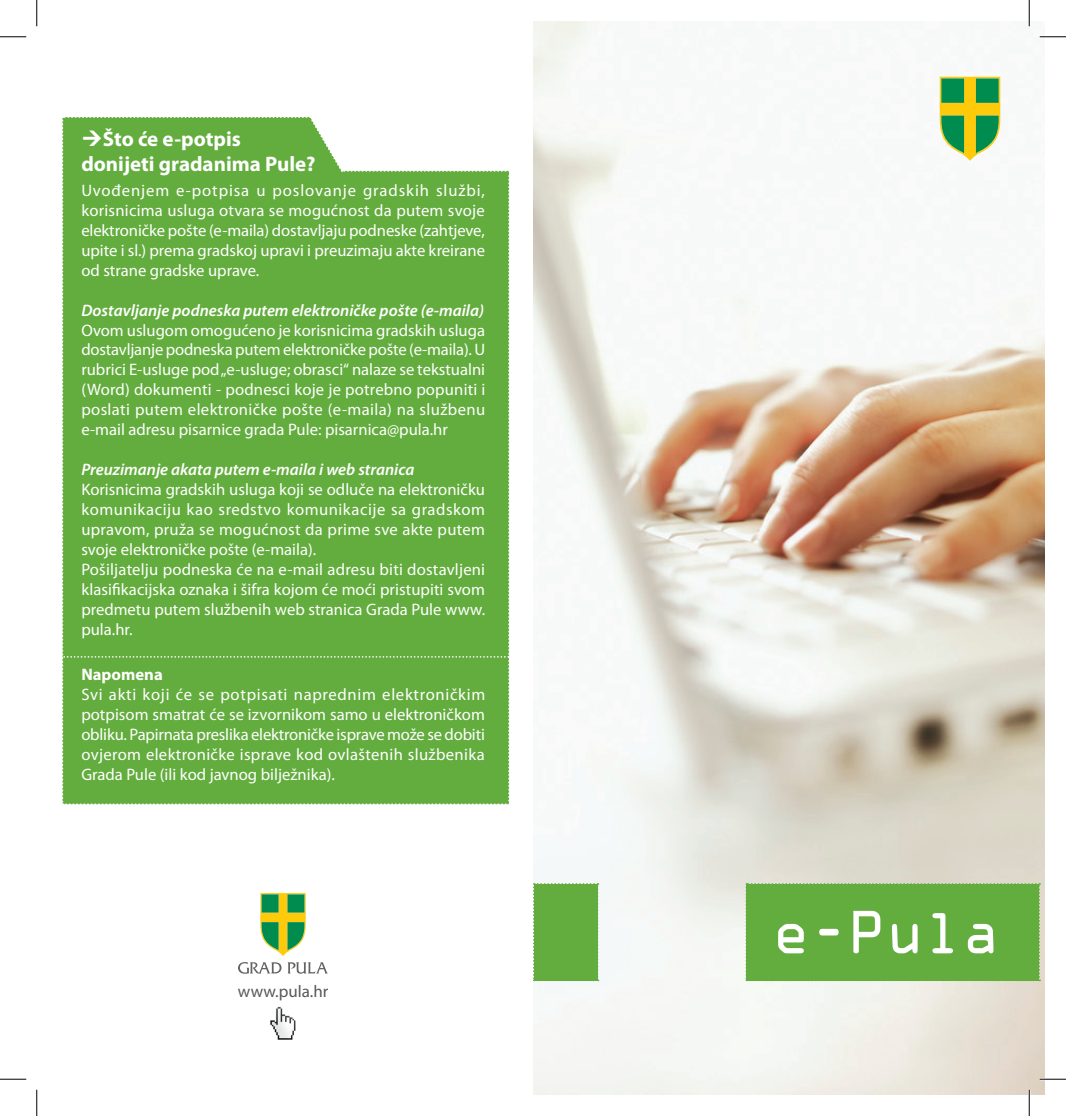
<style>
.page{position:relative;width:1066px;height:1116px;background:#fff}
.page>*{position:absolute;margin:0;border:0;box-sizing:border-box;transform-origin:0 0}
.t1{font:54.6px "OCRA Std";color:#fff}
.t2{font:700 21px/25.2px "Myriad Pro";color:#fff}
.t3{font:16.97px "Myriad Pro";color:#57585a}
.t4{font:16.62px/19.9px "Myriad Pro";color:#fff;text-align:justify}
.t5{font:italic 600 16.62px "Myriad Pro";color:#fff}
.t6{font:700 16.62px "Myriad Pro";color:#fff}
</style>
<div class="page">
<svg style="left:260px;top:893px;width:46px;height:62px"></svg>
<svg style="left:238px;top:962px;width:43px;height:11px"></svg>
<svg style="left:287px;top:962px;width:41px;height:11px"></svg>
<img style="left:270px;top:1006px;width:26px;height:34px">
<img style="left:533px;top:22px;width:511px;height:1071px">
<div style="left:745px;top:883px;width:295px;height:98px;background:#63ad3e"></div>
<div style="left:533px;top:883px;width:65px;height:98px;background:#63ad3e"></div>
<svg style="left:939px;top:77px;width:61px;height:84px"></svg>
<hr style="left:1039px;top:36px;width:27px;height:2px;background:#fff">
<hr style="left:1039px;top:1077px;width:27px;height:3px;background:#fff">
<hr style="left:1028px;top:0;width:2px;height:26px;background:#fff">
<hr style="left:1028px;top:1089px;width:2px;height:26px;background:#fff">
<svg style="left:0;top:36px;width:26px;height:1px"></svg>
<svg style="left:1039px;top:36px;width:27px;height:1px"></svg>
<svg style="left:0;top:1078px;width:26px;height:1px"></svg>
<svg style="left:1039px;top:1078px;width:27px;height:1px"></svg>
<svg style="left:36px;top:0;width:1px;height:26px"></svg>
<svg style="left:36px;top:1089px;width:1px;height:26px"></svg>
<svg style="left:1029px;top:0;width:1px;height:26px"></svg>
<svg style="left:1029px;top:1089px;width:1px;height:26px"></svg>
<div style="left:62px;top:117px;width:448px;height:688px;background:#63ad3e"></div>
<p class="t2" style="left:81px;top:125px;width:236px;text-indent:21px">Što će e-potpis donijeti gradanima Pule?</p>
<p class="t4" style="left:81px;top:180px;width:405px">Uvođenjem e-potpisa u poslovanje gradskih službi, korisnicima usluga otvara se mogućnost da putem svoje elektroničke pošte (e-maila) dostavljaju podneske (zahtjeve, upite i sl.) prema gradskoj upravi i preuzimaju akte kreirane od strane gradske uprave.</p>
<p class="t5" style="left:81px;top:299px;width:404px">Dostavljanje podneska putem elektroničke pošte (e-maila)</p>
<p class="t4" style="left:81px;top:319px;width:406px">Ovom uslugom omogućeno je korisnicima gradskih usluga dostavljanje podneska putem elektroničke pošte (e-maila). U rubrici E-usluge pod „e-usluge; obrasci“ nalaze se tekstualni (Word) dokumenti - podnesci koje je potrebno popuniti i poslati putem elektroničke pošte (e-maila) na službenu e-mail adresu pisarnice grada Pule: pisarnica@pula.hr</p>
<p class="t5" style="left:81px;top:459px;width:334px">Preuzimanje akata putem e-maila i web stranica</p>
<p class="t4" style="left:81px;top:479px;width:405px;text-align:left">Korisnicima gradskih usluga koji se odluče na elektroničku komunikaciju kao sredstvo komunikacije sa gradskom upravom, pruža se mogućnost da prime sve akte putem svoje elektroničke pošte (e-maila).<br>Pošiljatelju podneska će na e-mail adresu biti dostavljeni klasifikacijska oznaka i šifra kojom će moći pristupiti svom predmetu putem službenih web stranica Grada Pule www. pula.hr.</p>
<p class="t6" style="left:81px;top:663px;width:83px">Napomena</p>
<p class="t4" style="left:81px;top:684px;width:405px">Svi akti koji će se potpisati naprednim elektroničkim potpisom smatrat će se izvornikom samo u elektroničkom obliku. Papirnata preslika elektroničke isprave može se dobiti ovjerom elektroničke isprave kod ovlaštenih službenika Grada Pule (ili kod javnog bilježnika).</p>
<p class="t3" style="left:238px;top:980px;width:92px">www.pula.hr</p>
<h1 class="t1" style="left:771px;top:908px;width:230px">e-Pula</h1>
</div>
